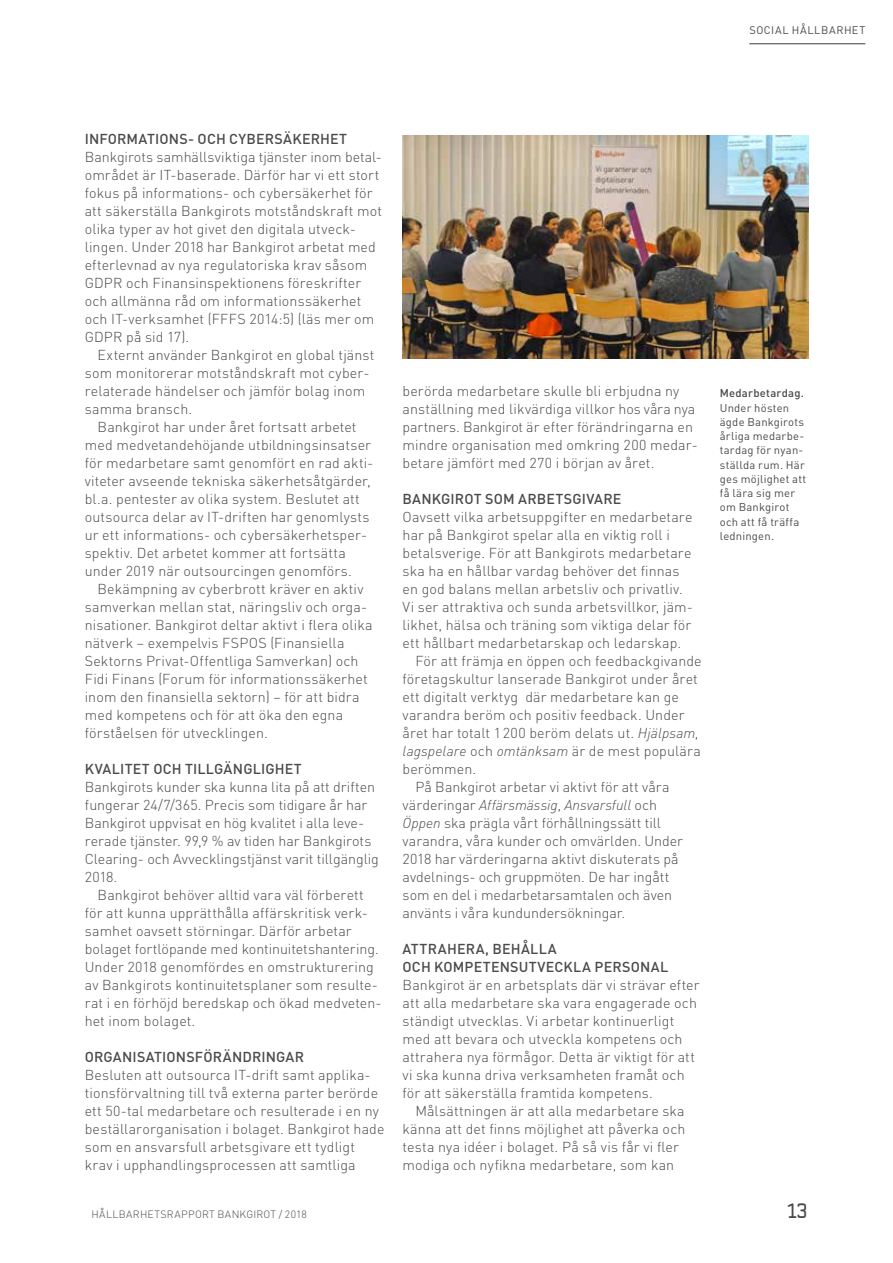
<style>
.page{position:relative;width:893px;height:1263px;background:#fff}
.page>*{position:absolute;margin:0;border:0;box-sizing:border-box;transform-origin:0 0}
.t1{font:19.5px "OCRA Tribute Com";color:#4a4a49}
.t2{font:300 14.25px/18px "DIN";letter-spacing:.005em;color:#4a4a49}
.t3{font:500 14.25px/18px "DIN";letter-spacing:.01em;color:#4a4a49}
.t4{font:italic 300 14.25px "DIN";letter-spacing:.005em;color:#4a4a49}
.t5{font:11.25px/14.2px "DIN";letter-spacing:.02em;color:#4a4a49}
.t6{font:500 11.25px "DIN";letter-spacing:.02em;color:#4a4a49}
.t7{font:10.95px "DIN";letter-spacing:.055em;color:#4a4a49}
.t8{font:300 10.5px "DIN";letter-spacing:.03em;color:#4a4a49}
.s1{font-style:italic}
.s2{font-style:normal}
</style>
<div class="page">
<hr style="left:0;top:0;width:1px;height:1263px;background:#e62d2f">
<img style="left:403px;top:135px;width:405px;height:223px">
<hr style="left:749px;top:43px;width:116px;height:1px;background:#4a4a49">
<p class="t7" style="left:749px;top:24px;width:117px">SOCIAL HÅLLBARHET</p>
<p class="t3" style="left:85px;top:129px;width:264px">INFORMATIONS- OCH CYBERSÄKERHET</p>
<p class="t2" style="left:85px;top:148px;width:299px">Bankgirots samhällsviktiga tjänster inom betal&shy;området är IT-baserade. Därför har vi ett stort fokus på informations- och cybersäkerhet för att säkerställa Bankgirots motståndskraft mot olika typer av hot givet den digitala utveck&shy;lingen. Under 2018 har Bankgirot arbetat med efterlevnad av nya regulatoriska krav såsom GDPR och Finansinspektionens föreskrifter och allmänna råd om informationssäkerhet och IT-verksamhet (FFFS 2014:5) (läs mer om GDPR på sid 17).</p>
<p class="t2" style="left:85px;top:346px;width:291px;text-indent:13px">Externt använder Bankgirot en global tjänst som monitorerar motståndskraft mot cyber&shy;relaterade händelser och jämför bolag inom samma bransch.</p>
<p class="t2" style="left:85px;top:418px;width:290px;text-indent:13px">Bankgirot har under året fortsatt arbetet med medvetandehöjande utbildningsinsatser för medarbetare samt genomfört en rad akti&shy;viteter avseende tekniska säkerhetsåtgärder, bl.a. pentester av olika system. Beslutet att outsourca delar av IT-driften har genomlysts ur ett informations- och cybersäkerhetsper&shy;spektiv. Det arbetet kommer att fortsätta under 2019 när outsourcingen genomförs.</p>
<p class="t2" style="left:85px;top:580px;width:289px;text-indent:13px">Bekämpning av cyberbrott kräver en aktiv samverkan mellan stat, näringsliv och orga&shy;nisationer. Bankgirot deltar aktivt i flera olika nätverk – exempelvis FSPOS (Finansiella Sektorns Privat-Offentliga Samverkan) och Fidi Finans (Forum för informationssäkerhet inom den finansiella sektorn) – för att bidra med kompetens och för att öka den egna förståelsen för utvecklingen.</p>
<p class="t3" style="left:85px;top:759px;width:219px">KVALITET OCH TILLGÄNGLIGHET</p>
<p class="t2" style="left:85px;top:778px;width:296px">Bankgirots kunder ska kunna lita på att driften fungerar 24/7/365. Precis som tidigare år har Bankgirot uppvisat en hög kvalitet i alla leve&shy;rerade tjänster. 99,9 % av tiden har Bankgirots Clearing- och Avvecklingstjänst varit tillgänglig 2018.</p>
<p class="t2" style="left:85px;top:886px;width:298px;text-indent:13px">Bankgirot behöver alltid vara väl förberett för att kunna upprätthålla affärskritisk verk&shy;samhet oavsett störningar. Därför arbetar bolaget fortlöpande med kontinuitetshantering.<br>Under 2018 genomfördes en omstrukturering av Bankgirots kontinuitetsplaner som resulte&shy;rat i en förhöjd beredskap och ökad medveten&shy;het inom bolaget.</p>
<p class="t3" style="left:85px;top:1047px;width:221px">ORGANISATIONSFÖRÄNDRINGAR</p>
<p class="t2" style="left:85px;top:1066px;width:301px">Besluten att outsourca IT-drift samt applika&shy;tionsförvaltning till två externa parter berörde ett 50-tal medarbetare och resulterade i en ny beställarorganisation i bolaget. Bankgirot hade som en ansvarsfull arbetsgivare ett tydligt krav i upphandlingsprocessen att samtliga</p>
<p class="t2" style="left:403px;top:382px;width:297px">berörda medarbetare skulle bli erbjudna ny anställning med likvärdiga villkor hos våra nya partners. Bankgirot är efter förändringarna en mindre organisation med omkring 200 medar&shy;betare jämfört med 270 i början av året.</p>
<p class="t3" style="left:403px;top:489px;width:220px">BANKGIROT SOM ARBETSGIVARE</p>
<p class="t2" style="left:403px;top:508px;width:291px">Oavsett vilka arbetsuppgifter en medarbetare</p>
<p class="t2" style="left:403px;top:526px;width:269px">har på Bankgirot spelar alla en viktig roll i</p>
<p class="t2" style="left:403px;top:544px;width:290px">betalsverige. För att Bankgirots medarbetare</p>
<p class="t2" style="left:403px;top:562px;width:279px">ska ha en hållbar vardag behöver det finnas</p>
<p class="t2" style="left:403px;top:580px;width:282px">en god balans mellan arbetsliv och privatliv.</p>
<p class="t2" style="left:403px;top:598px;width:292px">Vi ser attraktiva och sunda arbetsvillkor, jäm-</p>
<p class="t2" style="left:403px;top:616px;width:290px">likhet, hälsa och träning som viktiga delar för</p>
<p class="t2" style="left:403px;top:634px;width:280px">ett hållbart medarbetarskap och ledarskap.</p>
<p class="t2" style="left:415px;top:652px;width:288px">För att främja en öppen och feedbackgivande</p>
<p class="t2" style="left:403px;top:670px;width:297px">företagskultur lanserade Bankgirot under året</p>
<p class="t2" style="left:403px;top:688px;width:278px">ett digitalt verktyg där medarbetare kan ge</p>
<p class="t2" style="left:403px;top:706px;width:283px">varandra beröm och positiv feedback. Under</p>
<p class="t2" style="left:403px;top:724px;width:297px">året har totalt 1200 beröm delats ut. <span class="s1">Hjälpsam</span>,</p>
<p class="t4" style="left:403px;top:742px;width:300px">lagspelare <span class="s2">och</span> omtänksam <span class="s2">är de mest populära</span></p>
<p class="t2" style="left:403px;top:760px;width:75px">berömmen.</p>
<p class="t2" style="left:415px;top:778px;width:256px">På Bankgirot arbetar vi aktivt för att våra</p>
<p class="t4" style="left:403px;top:796px;width:256px"><span class="s2">värderingar</span> Affärsmässig<span class="s2">,</span> Ansvarsfull <span class="s2">och</span></p>
<p class="t2" style="left:403px;top:814px;width:260px"><span class="s1">Öppen</span> ska prägla vårt förhållningssätt till</p>
<p class="t2" style="left:403px;top:832px;width:282px">varandra, våra kunder och omvärlden. Under</p>
<p class="t2" style="left:403px;top:850px;width:278px">2018 har värderingarna aktivt diskuterats på</p>
<p class="t2" style="left:403px;top:868px;width:268px">avdelnings- och gruppmöten. De har ingått</p>
<p class="t2" style="left:403px;top:886px;width:271px">som en del i medarbetarsamtalen och även</p>
<p class="t2" style="left:403px;top:904px;width:224px">använts i våra kundundersökningar.</p>
<p class="t3" style="left:403px;top:939px;width:267px">ATTRAHERA, BEHÅLLA<br>OCH KOMPETENSUTVECKLA PERSONAL</p>
<p class="t2" style="left:403px;top:976px;width:298px">Bankgirot är en arbetsplats där vi strävar efter att alla medarbetare ska vara engagerade och ständigt utvecklas. Vi arbetar kontinuerligt med att bevara och utveckla kompetens och attrahera nya förmågor. Detta är viktigt för att vi ska kunna driva verksamheten framåt och för att säkerställa framtida kompetens.</p>
<p class="t2" style="left:403px;top:1102px;width:284px;text-indent:13px">Målsättningen är att alla medarbetare ska känna att det finns möjlighet att påverka och testa nya idéer i bolaget. På så vis får vi fler modiga och nyfikna medarbetare, som kan</p>
<p class="t6" style="left:720px;top:386px;width:86px">Medarbetardag.</p>
<p class="t5" style="left:720px;top:400px;width:88px">Under hösten ägde Bankgirots årliga medarbe&shy;tardag för nyan&shy;ställda rum. Här ges möjlighet att få lära sig mer om Bankgirot och att få träffa ledningen.</p>
<p class="t8" style="left:92px;top:1208px;width:217px">HÅLLBARHETSRAPPORT BANKGIROT / 2018</p>
<h1 class="t1" style="left:788px;top:1199px;width:22px">13</h1>
</div>
